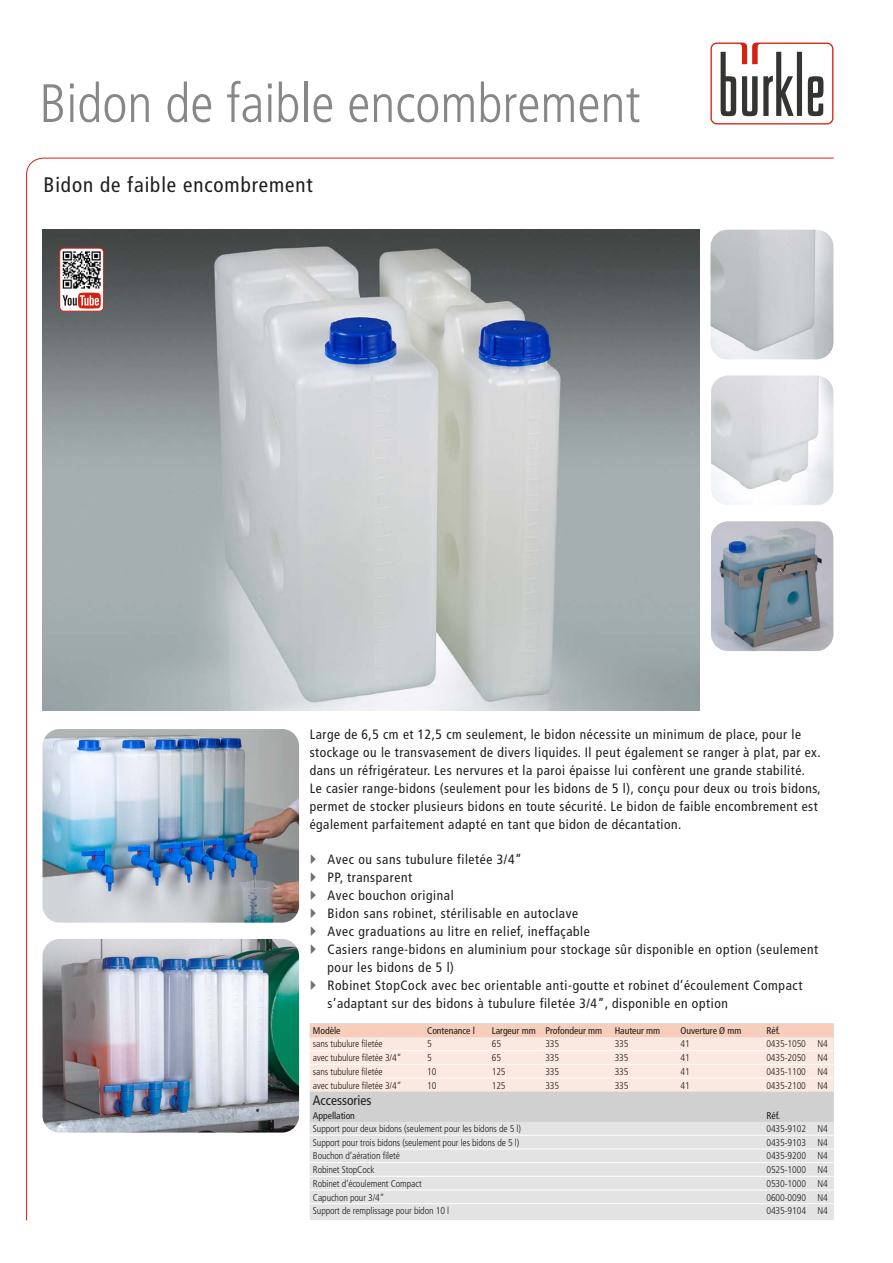
<style>
.page{position:relative;width:893px;height:1263px;background:#fff}
.page>*{position:absolute;margin:0;border:0;box-sizing:border-box;transform-origin:0 0}
.t1{font:300 condensed 54px "Frutiger";color:#878787}
.t2{font:condensed 21px "Frutiger";letter-spacing:.045em;color:#1d1d1b}
.t3{font:condensed 13.5px/18px "Frutiger";letter-spacing:.04em;color:#1d1d1b}
.t4{font:condensed 13.5px "Frutiger";color:#1d1d1b}
.t5{font:300 condensed 9.75px "Frutiger";letter-spacing:-.01em;color:#1d1d1b}
.t6{font:condensed 9.75px "Frutiger";letter-spacing:-.005em;color:#1d1d1b}
</style>
<div class="page">
<svg style="left:710px;top:43px;width:123px;height:82px"></svg>
<svg style="left:26px;top:157px;width:18px;height:1064px"></svg>
<hr style="left:44px;top:158px;width:790px;height:1px;background:#d32210">
<img style="left:43px;top:230px;width:657px;height:480px">
<img style="left:43px;top:729px;width:256px;height:194px">
<div style="left:60px;top:248px;width:44px;height:63px;background:#fff;border-radius:4px"></div>
<div style="left:59px;top:248px;width:45px;height:64px;border:1px solid #d32210;border-radius:4px"></div>
<svg style="left:63px;top:293px;width:38px;height:16px"></svg>
<img style="left:63px;top:251px;width:38px;height:38px">
<img style="left:710px;top:230px;width:123px;height:129px">
<img style="left:711px;top:375px;width:122px;height:130px">
<img style="left:43px;top:939px;width:256px;height:193px">
<img style="left:711px;top:521px;width:122px;height:130px">
<svg style="left:310px;top:1024px;width:523px;height:98px;background:#edddd6"></svg>
<div style="left:310px;top:1122px;width:523px;height:95px;background:#e3e3e3"></div>
<hr style="left:310px;top:1135px;width:453px;height:1px;background:#fff">
<hr style="left:763px;top:1135px;width:51px;height:1px;background:#fff">
<svg style="left:814px;top:1135px;width:19px;height:1px"></svg>
<hr style="left:310px;top:1148px;width:453px;height:1px;background:#fff">
<hr style="left:763px;top:1148px;width:51px;height:1px;background:#fff">
<svg style="left:814px;top:1148px;width:19px;height:1px"></svg>
<hr style="left:310px;top:1162px;width:453px;height:1px;background:#fff">
<hr style="left:763px;top:1162px;width:51px;height:1px;background:#fff">
<svg style="left:814px;top:1162px;width:19px;height:1px"></svg>
<hr style="left:310px;top:1176px;width:453px;height:1px;background:#fff">
<hr style="left:763px;top:1176px;width:51px;height:1px;background:#fff">
<svg style="left:814px;top:1176px;width:19px;height:1px"></svg>
<hr style="left:310px;top:1189px;width:453px;height:1px;background:#fff">
<hr style="left:763px;top:1189px;width:51px;height:1px;background:#fff">
<svg style="left:814px;top:1189px;width:19px;height:1px"></svg>
<hr style="left:310px;top:1203px;width:453px;height:1px;background:#fff">
<hr style="left:763px;top:1203px;width:51px;height:1px;background:#fff">
<svg style="left:814px;top:1203px;width:19px;height:1px"></svg>
<h1 class="t1" style="left:39px;top:73px;width:603px">Bidon de faible encombrement</h1>
<h2 class="t2" style="left:44px;top:172px;width:271px">Bidon de faible encombrement</h2>
<p class="t3" style="left:310px;top:725px;width:513px">Large de 6,5 cm et 12,5 cm seulement, le bidon nécessite un minimum de place, pour le stockage ou le transvasement de divers liquides. Il peut également se ranger à plat, par ex. dans un réfrigérateur. Les nervures et la paroi épaisse lui confèrent une grande stabilité.<br>Le casier range-bidons (seulement pour les bidons de 5 l), conçu pour deux ou trois bidons, permet de stocker plusieurs bidons en toute sécurité. Le bidon de faible encombrement est également parfaitement adapté en tant que bidon de décantation.</p>
<p class="t3" style="left:328px;top:850px;width:492px">Avec ou sans tubulure filetée 3/4”<br>PP, transparent<br>Avec bouchon original<br>Bidon sans robinet, stérilisable en autoclave<br>Avec graduations au litre en relief, ineffaçable<br>Casiers range-bidons en aluminium pour stockage sûr disponible en option (seulement pour les bidons de 5 l)<br>Robinet StopCock avec bec orientable anti-goutte et robinet d’écoulement Compact s’adaptant sur des bidons à tubulure filetée 3/4”, disponible en option</p>
<p class="t6" style="left:313px;top:1025px;width:29px">Modèle</p>
<p class="t6" style="left:427px;top:1025px;width:49px">Contenance l</p>
<p class="t6" style="left:492px;top:1025px;width:112px">Largeur mm Profondeur mm</p>
<p class="t6" style="left:615px;top:1025px;width:47px">Hauteur mm</p>
<p class="t6" style="left:681px;top:1025px;width:62px">Ouverture Ø mm</p>
<p class="t6" style="left:766px;top:1025px;width:15px">Réf.</p>
<p class="t5" style="left:313px;top:1038px;width:71px">sans tubulure filetée</p>
<p class="t5" style="left:427px;top:1038px;width:6px">5</p>
<p class="t5" style="left:492px;top:1038px;width:11px">65</p>
<p class="t5" style="left:545px;top:1038px;width:15px">335</p>
<p class="t5" style="left:615px;top:1038px;width:15px">335</p>
<p class="t5" style="left:681px;top:1038px;width:11px">41</p>
<p class="t5" style="left:766px;top:1038px;width:63px">0435-1050 N4</p>
<p class="t5" style="left:313px;top:1052px;width:90px">avec tubulure filetée 3/4“</p>
<p class="t5" style="left:427px;top:1052px;width:6px">5</p>
<p class="t5" style="left:492px;top:1052px;width:11px">65</p>
<p class="t5" style="left:545px;top:1052px;width:15px">335</p>
<p class="t5" style="left:615px;top:1052px;width:15px">335</p>
<p class="t5" style="left:681px;top:1052px;width:11px">41</p>
<p class="t5" style="left:766px;top:1052px;width:63px">0435-2050 N4</p>
<p class="t5" style="left:313px;top:1066px;width:71px">sans tubulure filetée</p>
<p class="t5" style="left:427px;top:1066px;width:11px">10</p>
<p class="t5" style="left:492px;top:1066px;width:15px">125</p>
<p class="t5" style="left:545px;top:1066px;width:15px">335</p>
<p class="t5" style="left:615px;top:1066px;width:15px">335</p>
<p class="t5" style="left:681px;top:1066px;width:11px">41</p>
<p class="t5" style="left:766px;top:1066px;width:63px">0435-1100 N4</p>
<p class="t5" style="left:313px;top:1079px;width:90px">avec tubulure filetée 3/4“</p>
<p class="t5" style="left:427px;top:1079px;width:11px">10</p>
<p class="t5" style="left:492px;top:1079px;width:15px">125</p>
<p class="t5" style="left:545px;top:1079px;width:15px">335</p>
<p class="t5" style="left:615px;top:1079px;width:15px">335</p>
<p class="t5" style="left:681px;top:1079px;width:11px">41</p>
<p class="t5" style="left:766px;top:1079px;width:63px">0435-2100 N4</p>
<p class="t4" style="left:313px;top:1092px;width:60px">Accessories</p>
<p class="t6" style="left:313px;top:1110px;width:44px">Appellation</p>
<p class="t6" style="left:766px;top:1110px;width:15px">Réf.</p>
<p class="t5" style="left:313px;top:1123px;width:210px">Support pour deux bidons (seulement pour les bidons de 5 l)</p>
<p class="t5" style="left:766px;top:1123px;width:63px">0435-9102 N4</p>
<p class="t5" style="left:313px;top:1137px;width:208px">Support pour trois bidons (seulement pour les bidons de 5 l)</p>
<p class="t5" style="left:766px;top:1137px;width:63px">0435-9103 N4</p>
<p class="t5" style="left:313px;top:1150px;width:88px">Bouchon d‘aération fileté</p>
<p class="t5" style="left:766px;top:1150px;width:63px">0435-9200 N4</p>
<p class="t5" style="left:313px;top:1164px;width:63px">Robinet StopCock</p>
<p class="t5" style="left:766px;top:1164px;width:63px">0525-1000 N4</p>
<p class="t5" style="left:313px;top:1178px;width:110px">Robinet d‘écoulement Compact</p>
<p class="t5" style="left:766px;top:1178px;width:63px">0530-1000 N4</p>
<p class="t5" style="left:313px;top:1191px;width:73px">Capuchon pour 3/4”</p>
<p class="t5" style="left:766px;top:1191px;width:63px">0600-0090 N4</p>
<p class="t5" style="left:313px;top:1205px;width:138px">Support de remplissage pour bidon 10 l</p>
<p class="t5" style="left:766px;top:1205px;width:63px">0435-9104 N4</p>
</div>
